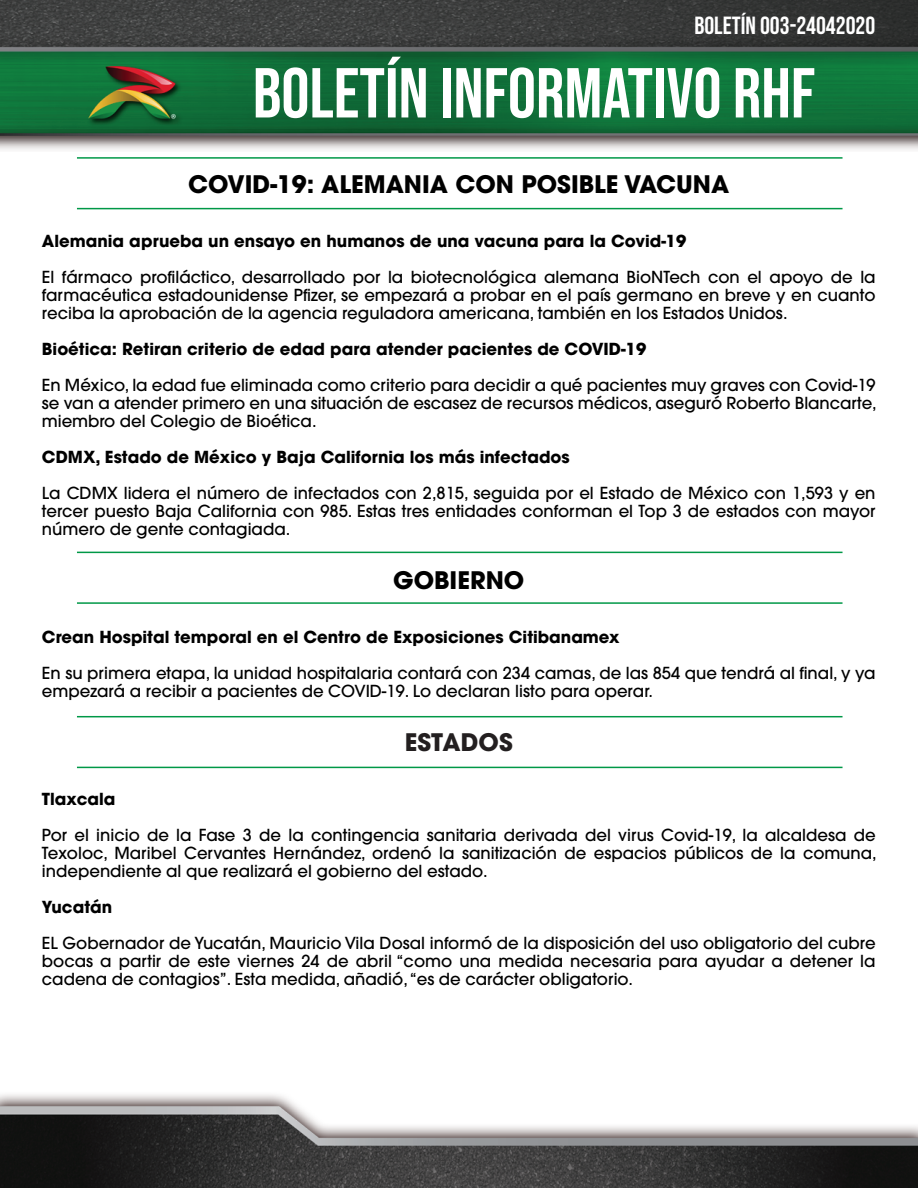
<style>
.page{position:relative;width:918px;height:1188px;background:#fff}
.page>*{position:absolute;margin:0;border:0;box-sizing:border-box;transform-origin:0 0}
.t1{font:70.5px "Bebas Neue";color:#fff}
.t2{font:24.75px "Bebas Neue";color:#fff}
.t3{font:700 24px "Avant Garde";color:#000}
.t4{font:700 24px "Avant Garde";color:#231f20}
.t5{font:500 16.5px/18px "Avant Garde";color:#000;text-align:justify}
.t6{font:700 16.5px "Avant Garde";color:#000}
</style>
<div class="page">
<img style="left:0;top:1094px;width:918px;height:94px">
<img style="left:0;top:0;width:918px;height:150px">
<hr style="left:77px;top:157px;width:766px;height:2px;background:#009847">
<hr style="left:77px;top:208px;width:766px;height:1px;background:#009847">
<hr style="left:77px;top:552px;width:766px;height:1px;background:#009847">
<hr style="left:77px;top:602px;width:766px;height:2px;background:#009847">
<hr style="left:77px;top:716px;width:766px;height:1px;background:#009847">
<hr style="left:77px;top:767px;width:766px;height:1px;background:#009847">
<h2 class="t2" style="left:694px;top:11px;width:182px">BOLETÍN 003-24042020</h2>
<h1 class="t1" style="left:253px;top:53px;width:564px">BOLETÍN INFORMATIVO RHF</h1>
<h3 class="t3" style="left:188px;top:168px;width:543px">COVID-19: ALEMANIA CON POSIBLE VACUNA</h3>
<p class="t6" style="left:42px;top:230px;width:646px">Alemania aprueba un ensayo en humanos de una vacuna para la Covid-19</p>
<p class="t5" style="left:42px;top:268px;width:835px">El fármaco profiláctico, desarrollado por la biotecnológica alemana BioNTech con el apoyo de la farmacéutica estadounidense Pfizer, se empezará a probar en el país germano en breve y en cuanto reciba la aprobación de la agencia reguladora americana, también en los Estados Unidos.</p>
<p class="t6" style="left:42px;top:338px;width:606px">Bioética: Retiran criterio de edad para atender pacientes de COVID-19</p>
<p class="t5" style="left:42px;top:376px;width:836px">En México, la edad fue eliminada como criterio para decidir a qué pacientes muy graves con Covid-19 se van a atender primero en una situación de escasez de recursos médicos, aseguró Roberto Blancarte, miembro del Colegio de Bioética.</p>
<p class="t6" style="left:42px;top:446px;width:529px">CDMX, Estado de México y Baja California los más infectados</p>
<p class="t5" style="left:42px;top:484px;width:835px">La CDMX lidera el número de infectados con 2,815, seguida por el Estado de México con 1,593 y en tercer puesto Baja California con 985. Estas tres entidades conforman el Top 3 de estados con mayor número de gente contagiada.</p>
<h3 class="t3" style="left:393px;top:564px;width:133px">GOBIERNO</h3>
<p class="t6" style="left:42px;top:626px;width:579px">Crean Hospital temporal en el Centro de Exposiciones Citibanamex</p>
<p class="t5" style="left:42px;top:664px;width:835px">En su primera etapa, la unidad hospitalaria contará con 234 camas, de las 854 que tendrá al final, y ya empezará a recibir a pacientes de COVID-19. Lo declaran listo para operar.</p>
<h3 class="t4" style="left:405px;top:726px;width:109px">ESTADOS</h3>
<p class="t6" style="left:42px;top:788px;width:75px">Tlaxcala</p>
<p class="t5" style="left:42px;top:826px;width:836px">Por el inicio de la Fase 3 de la contingencia sanitaria derivada del virus Covid-19, la alcaldesa de Texoloc, Maribel Cervantes Hernández, ordenó la sanitización de espacios públicos de la comuna, independiente al que realizará el gobierno del estado.</p>
<p class="t6" style="left:42px;top:896px;width:72px">Yucatán</p>
<p class="t5" style="left:42px;top:934px;width:835px">EL Gobernador de Yucatán, Mauricio Vila Dosal informó de la disposición del uso obligatorio del cubre bocas a partir de este viernes 24 de abril “como una medida necesaria para ayudar a detener la cadena de contagios”. Esta medida, añadió, “es de carácter obligatorio.</p>
</div>
